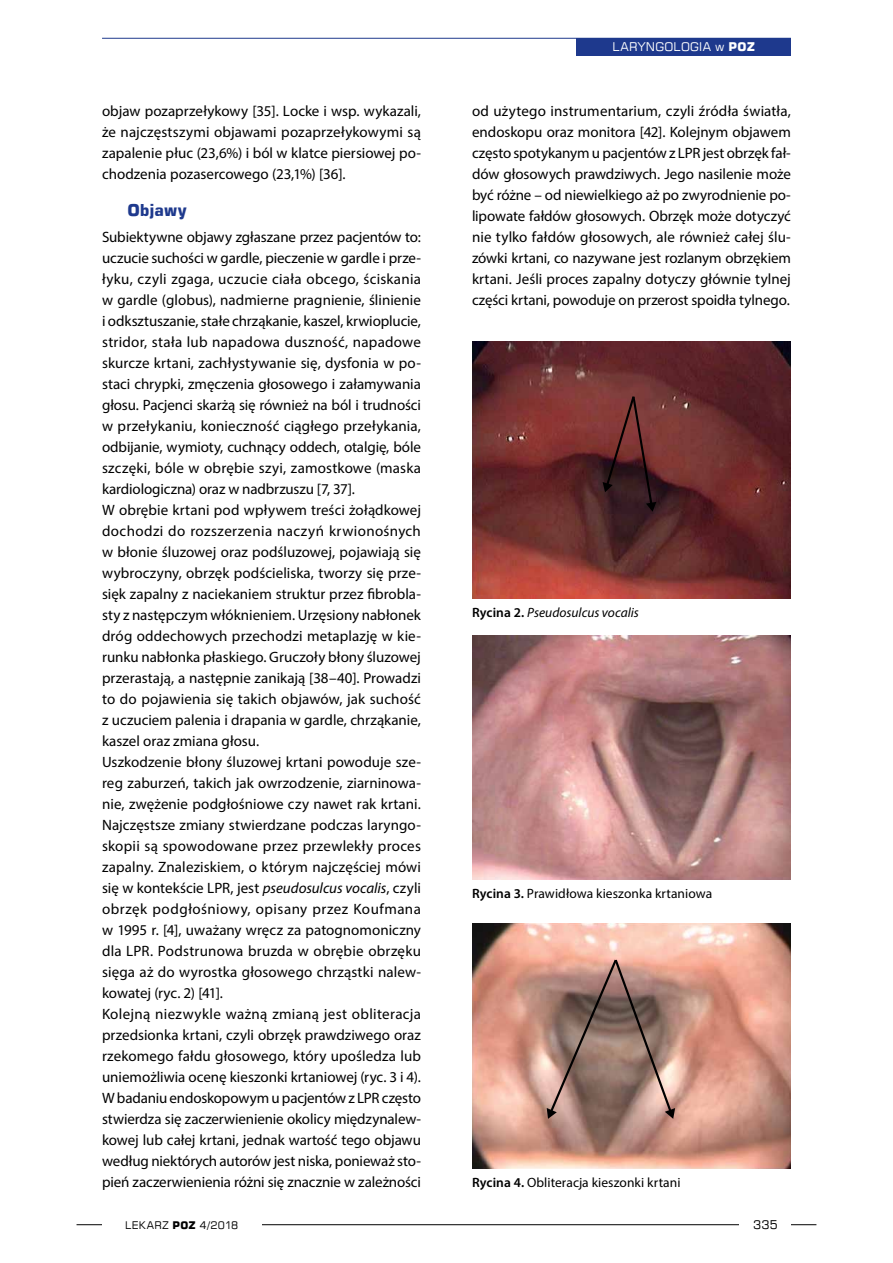
<style>
.page{position:relative;width:893px;height:1263px;background:#fff}
.page>*{position:absolute;margin:0;border:0;box-sizing:border-box;transform-origin:0 0}
.t1{font:700 16.5px "Square 721 EU";letter-spacing:-.005em;color:#1e398d}
.t2{font:15px/21px "Myriad Pro";letter-spacing:.005em;color:#000;text-align:justify}
.t3{font:13.5px "Myriad Pro";letter-spacing:.005em;color:#000}
.t4{font:italic 13.5px "Myriad Pro";color:#000}
.t5{font:12px "Square 721 EU";letter-spacing:.025em;color:#fff}
.t6{font:12px "Square 721 EU";color:#000}
.t7{font:10.5px "Square 721 EU";letter-spacing:.03em;color:#000}
.s1{font-style:italic}
.s2{font-weight:700}
.s3{font-weight:600;font-style:normal}
.s4{font-weight:600}
</style>
<div class="page">
<hr style="left:102px;top:38px;width:689px;height:1px;background:#1e398d">
<hr style="left:77px;top:1224px;width:739px;height:1px;background:#000">
<div style="left:740px;top:1216px;width:51px;height:17px;background:#fff"></div>
<div style="left:102px;top:1216px;width:159px;height:17px;background:#fff"></div>
<div style="left:577px;top:38px;width:214px;height:17px;background:#1e398d"></div>
<img style="left:472px;top:341px;width:319px;height:257px">
<svg style="left:603px;top:394px;width:53px;height:118px;background:#572729"></svg>
<img style="left:472px;top:635px;width:319px;height:245px">
<img style="left:472px;top:924px;width:319px;height:244px">
<svg style="left:547px;top:957px;width:128px;height:162px;background:#9b7b70"></svg>
<p class="t2" style="left:102px;top:100px;width:320px">objaw pozaprzełykowy [35]. Locke i wsp. wykazali, że najczęstszymi objawami pozaprzełykowymi są zapalenie płuc (23,6%) i ból w klatce piersiowej po&shy;chodzenia pozasercowego (23,1%) [36].</p>
<p class="t1" style="left:128px;top:200px;width:61px">Objawy</p>
<p class="t2" style="left:102px;top:226px;width:320px;text-align:left">Subiektywne objawy zgłaszane przez pacjentów to: uczucie suchości w gardle, pieczenie w gardle i prze&shy;łyku, czyli zgaga, uczucie ciała obcego, ściskania w gardle (globus), nadmierne pragnienie, ślinienie i odksztuszanie, stałe chrząkanie, kaszel, krwioplucie, stridor, stała lub napadowa duszność, napadowe skurcze krtani, zachłystywanie się, dysfonia w po&shy;staci chrypki, zmęczenia głosowego i załamywania głosu. Pacjenci skarżą się również na ból i trudności w przełykaniu, konieczność ciągłego przełykania, odbijanie, wymioty, cuchnący oddech, otalgię, bóle szczęki, bóle w obrębie szyi, zamostkowe (maska kardiologiczna) oraz w nadbrzuszu [7, 37].<br>W obrębie krtani pod wpływem treści żołądkowej dochodzi do rozszerzenia naczyń krwionośnych w błonie śluzowej oraz podśluzowej, pojawiają się wybroczyny, obrzęk podścieliska, tworzy się prze&shy;sięk zapalny z naciekaniem struktur przez fibrobla&shy;sty z następczym włóknieniem. Urzęsiony nabłonek dróg oddechowych przechodzi metaplazję w kie&shy;runku nabłonka płaskiego. Gruczoły błony śluzowej przerastają, a następnie zanikają [38–40]. Prowadzi to do pojawienia się takich objawów, jak suchość z uczuciem palenia i drapania w gardle, chrząkanie, kaszel oraz zmiana głosu.<br>Uszkodzenie błony śluzowej krtani powoduje sze&shy;reg zaburzeń, takich jak owrzodzenie, ziarninowa&shy;nie, zwężenie podgłośniowe czy nawet rak krtani.<br>Najczęstsze zmiany stwierdzane podczas laryngo&shy;skopii są spowodowane przez przewlekły proces zapalny. Znaleziskiem, o którym najczęściej mówi się w kontekście LPR, jest <span class="s1">pseudosulcus vocalis</span>, czyli obrzęk podgłośniowy, opisany przez Koufmana w 1995 r. [4], uważany wręcz za patognomoniczny dla LPR. Podstrunowa bruzda w obrębie obrzęku sięga aż do wyrostka głosowego chrząstki nalew&shy;kowatej (ryc. 2) [41].<br>Kolejną niezwykle ważną zmianą jest obliteracja przedsionka krtani, czyli obrzęk prawdziwego oraz rzekomego fałdu głosowego, który upośledza lub uniemożliwia ocenę kieszonki krtaniowej (ryc. 3 i 4).<br>W badaniu endoskopowym u pacjentów z LPR często stwierdza się zaczerwienienie okolicy międzynalew&shy;kowej lub całej krtani, jednak wartość tego objawu według niektórych autorów jest niska, ponieważ sto&shy;pień zaczerwienienia różni się znacznie w zależności</p>
<p class="t5" style="left:612px;top:39px;width:144px">LARYNGOLOGIA W <span class="s2">POZ</span></p>
<p class="t2" style="left:472px;top:100px;width:320px">od użytego instrumentarium, czyli źródła światła, endoskopu oraz monitora [42]. Kolejnym objawem często spotykanym u pacjentów z LPR jest obrzęk fał&shy;dów głosowych prawdziwych. Jego nasilenie może być różne – od niewielkiego aż po zwyrodnienie po&shy;lipowate fałdów głosowych. Obrzęk może dotyczyć nie tylko fałdów głosowych, ale również całej ślu&shy;zówki krtani, co nazywane jest rozlanym obrzękiem krtani. Jeśli proces zapalny dotyczy głównie tylnej części krtani, powoduje on przerost spoidła tylnego.</p>
<p class="t4" style="left:472px;top:604px;width:168px"><span class="s3">Rycina 2.</span> Pseudosulcus vocalis</p>
<p class="t3" style="left:472px;top:885px;width:242px"><span class="s4">Rycina 3.</span> Prawidłowa kieszonka krtaniowa</p>
<p class="t3" style="left:472px;top:1174px;width:210px"><span class="s4">Rycina 4.</span> Obliteracja kieszonki krtani</p>
<p class="t7" style="left:125px;top:1218px;width:115px">LEKARZ <span class="s2">POZ</span> 4/2018</p>
<p class="t6" style="left:753px;top:1217px;width:26px">335</p>
</div>
